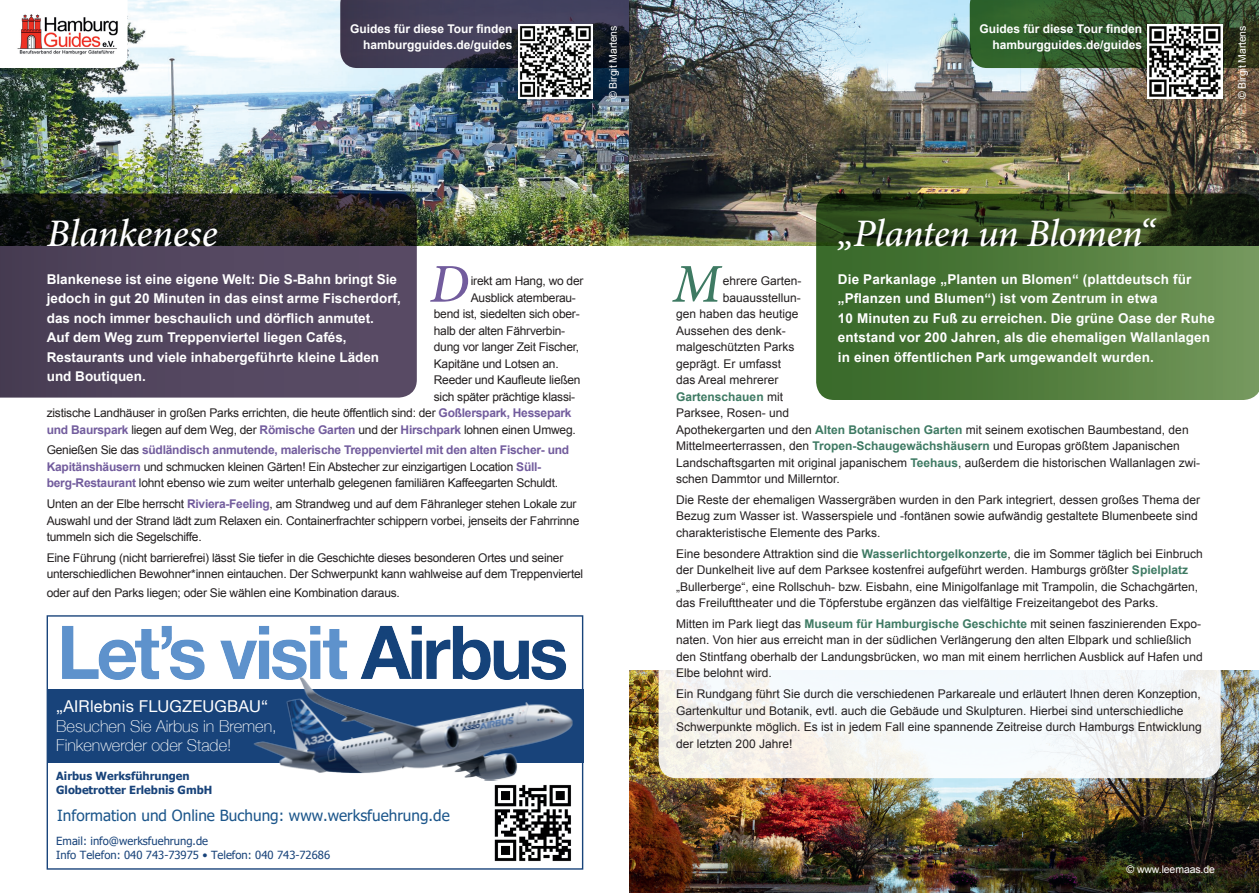
<style>
.page{position:relative;width:1259px;height:893px;background:#fff}
.page>*{position:absolute;margin:0;border:0;box-sizing:border-box;transform-origin:0 0}
.t1{font:italic 500 54.75px "Minion Pro";color:#725c9d}
.t2{font:italic 500 54.75px "Minion Pro";color:#3e7a63}
.t3{font:italic 500 39px "Minion Pro";letter-spacing:-.015em;color:#fff}
.t4{font:100 16.35px/19.6px "Helvetica Neue";color:#fff}
.t5{font:16.35px "Helvetica Neue";letter-spacing:.01em;color:#fff}
.t6{font:15.3px "Tahoma";color:#1c568b}
.t7{font:700 13.5px/19.5px "Arial";color:#fff}
.t8{font:12px/16.5px "Arial";color:#231f20}
.t9{font:12px/16.5px "Arial";letter-spacing:-.02em;color:#231f20}
.t10{font:700 12px/16.2px "Arial";color:#fff;text-align:right}
.t11{font:700 12px "Arial";color:#3e7a63}
.t12{font:11.25px/13.5px "Tahoma";color:#18437a}
.t13{font:700 11.25px/14.9px "Tahoma";color:#18437a}
.t14{font:10.5px "Arial";letter-spacing:-.01em;color:#fff}
.s1{font-weight:700;color:#725c9d}
.s2{font-weight:400;color:#231f20}
.s3{font-weight:700;color:#3e7a63}
</style>
<div class="page">
<img style="left:0;top:0;width:1259px;height:246px">
<svg style="left:0;top:193px;width:417px;height:205px;background:#443b4b"></svg>
<div style="left:47px;top:615px;width:536px;height:254px;border:1px solid #18437a"></div>
<div style="left:48px;top:689px;width:535px;height:74px;background:#18437a"></div>
<img style="left:62px;top:625px;width:505px;height:55px">
<img style="left:494px;top:785px;width:77px;height:76px">
<img style="left:253px;top:677px;width:320px;height:104px">
<svg style="left:0;top:0;width:128px;height:68px"></svg>
<img style="left:17px;top:12px;width:104px;height:43px">
<img style="left:629px;top:671px;width:630px;height:222px">
<div style="left:658px;top:213px;width:562px;height:565px;background:#fff;border-radius:18px"></div>
<svg style="left:816px;top:194px;width:443px;height:206px;background:#486d35"></svg>
<svg style="left:340px;top:0;width:289px;height:68px;background:#3b3850"></svg>
<img style="left:518px;top:24px;width:75px;height:75px">
<svg style="left:969px;top:0;width:290px;height:68px;background:#32532b"></svg>
<img style="left:1148px;top:24px;width:74px;height:75px">
<p class="t10" style="left:350px;top:21px;width:164px">Guides für diese Tour finden hamburgguides.de/guides</p>
<p class="t10" style="left:979px;top:21px;width:164px">Guides für diese Tour finden hamburgguides.de/guides</p>
<p class="t14" style="left:606px;top:99px;width:75px;rotate:-90deg">© Birgit Martens</p>
<p class="t14" style="left:1235px;top:99px;width:75px;rotate:-90deg">© Birgit Martens</p>
<h2 class="t3" style="left:47px;top:206px;width:172px">Blankenese</h2>
<p class="t7" style="left:47px;top:270px;width:356px">Blankenese ist eine eigene Welt: Die S-Bahn bringt Sie jedoch in gut 20 Minuten in das einst arme Fischerdorf, das noch immer beschaulich und dörflich anmutet.<br>Auf dem Weg zum Treppenviertel liegen Cafés, Restaurants und viele inhabergeführte kleine Läden und Boutiquen.</p>
<h1 class="t1" style="left:430px;top:247px;width:41px">D</h1>
<p class="t9" style="left:471px;top:273px;width:114px">irekt am Hang, wo der</p>
<p class="t9" style="left:471px;top:289px;width:107px">Ausblick atemberau-</p>
<p class="t9" style="left:434px;top:306px;width:147px">bend ist, siedelten sich ober-</p>
<p class="t9" style="left:434px;top:322px;width:133px">halb der alten Fährverbin-</p>
<p class="t9" style="left:434px;top:339px;width:147px">dung vor langer Zeit Fischer,</p>
<p class="t9" style="left:434px;top:355px;width:126px">Kapitäne und Lotsen an.</p>
<p class="t9" style="left:434px;top:372px;width:148px">Reeder und Kaufleute ließen</p>
<p class="t9" style="left:434px;top:388px;width:143px">sich später prächtige klassi-</p>
<p class="t9" style="left:47px;top:405px;width:526px">zistische Landhäuser in großen Parks errichten, die heute öffentlich sind: der <span class="s1">Goßlerspark, Hessepark</span></p>
<p class="t9" style="left:47px;top:421px;width:530px"><span class="s1">und Baurspark</span> liegen auf dem Weg, der <span class="s1">Römische Garten</span> und der <span class="s1">Hirschpark</span> lohnen einen Umweg.</p>
<p class="t9" style="left:47px;top:442px;width:524px">Genießen Sie das <span class="s1">südländisch anmutende, malerische Treppenviertel mit den alten Fischer- und<br>Kapitänshäusern</span> und schmucken kleinen Gärten! Ein Abstecher zur einzigartigen Location <span class="s1">Süll&shy;berg-Restaurant</span> lohnt ebenso wie zum weiter unterhalb gelegenen familiären Kaffeegarten Schuldt.</p>
<p class="t9" style="left:47px;top:496px;width:534px">Unten an der Elbe herrscht <span class="s1">Riviera-Feeling</span>, am Strandweg und auf dem Fähranleger stehen Lokale zur<br>Auswahl und der Strand lädt zum Relaxen ein. Containerfrachter schippern vorbei, jenseits der Fahrrinne tummeln sich die Segelschiffe.</p>
<p class="t9" style="left:47px;top:550px;width:538px">Eine Führung (nicht barrierefrei) lässt Sie tiefer in die Geschichte dieses besonderen Ortes und seiner unterschiedlichen Bewohner*innen eintauchen. Der Schwerpunkt kann wahlweise auf dem Treppenviertel</p>
<p class="t9" style="left:47px;top:585px;width:355px">oder auf den Parks liegen; oder Sie wählen eine Kombination daraus.</p>
<h3 class="t5" style="left:56px;top:694px;width:213px">„AIRlebnis FLUGZEUGBAU“</h3>
<h3 class="t4" style="left:56px;top:715px;width:222px">Besuchen Sie Airbus in Bremen,<br>Finkenwerder oder Stade!</h3>
<p class="t13" style="left:56px;top:767px;width:157px">Airbus Werksführungen<br>Globetrotter Erlebnis GmbH</p>
<p class="t6" style="left:57px;top:805px;width:394px">Information und Online Buchung: www.werksfuehrung.de</p>
<p class="t12" style="left:56px;top:835px;width:275px">Email: info@werksfuehrung.de<br>Info Telefon: 040 743-73975 • Telefon: 040 743-72686</p>
<h2 class="t3" style="left:838px;top:206px;width:318px">„Planten un Blomen“</h2>
<p class="t7" style="left:838px;top:270px;width:379px">Die Parkanlage „Planten un Blomen“ (plattdeutsch für „Pflanzen und Blumen“) ist vom Zentrum in etwa<br>10 Minuten zu Fuß zu erreichen. Die grüne Oase der Ruhe entstand vor 200 Jahren, als die ehemaligen Wallanlagen in einen öffentlichen Park umgewandelt wurden.</p>
<h1 class="t2" style="left:672px;top:247px;width:50px">M</h1>
<p class="t8" style="left:723px;top:273px;width:80px">ehrere Garten-</p>
<p class="t8" style="left:723px;top:289px;width:80px">bauausstellun-</p>
<p class="t8" style="left:676px;top:306px;width:124px">gen haben das heutige</p>
<p class="t8" style="left:676px;top:322px;width:111px">Aussehen des denk-</p>
<p class="t8" style="left:676px;top:339px;width:120px">malgeschützten Parks</p>
<p class="t8" style="left:676px;top:355px;width:106px">geprägt. Er umfasst</p>
<p class="t8" style="left:676px;top:372px;width:104px">das Areal mehrerer</p>
<p class="t11" style="left:676px;top:389px;width:108px">Gartenschauen <span class="s2">mit</span></p>
<p class="t8" style="left:676px;top:405px;width:114px">Parksee, Rosen- und</p>
<p class="t8" style="left:676px;top:421px;width:514px">Apothekergarten und den <span class="s3">Alten Botanischen Garten</span> mit seinem exotischen Baumbestand, den</p>
<p class="t8" style="left:676px;top:438px;width:505px">Mittelmeerterrassen, den <span class="s3">Tropen-Schaugewächshäusern</span> und Europas größtem Japanischen</p>
<p class="t8" style="left:676px;top:454px;width:525px">Landschaftsgarten mit original japanischem <span class="s3">Teehaus</span>, außerdem die historischen Wallanlagen zwi-</p>
<p class="t8" style="left:676px;top:471px;width:165px">schen Dammtor und Millerntor.</p>
<p class="t8" style="left:676px;top:492px;width:525px">Die Reste der ehemaligen Wassergräben wurden in den Park integriert, dessen großes Thema der<br>Bezug zum Wasser ist. Wasserspiele und -fontänen sowie aufwändig gestaltete Blumenbeete sind charakteristische Elemente des Parks.</p>
<p class="t8" style="left:676px;top:545px;width:528px">Eine besondere Attraktion sind die <span class="s3">Wasserlichtorgelkonzerte</span>, die im Sommer täglich bei Einbruch der Dunkelheit live auf dem Parksee kostenfrei aufgeführt werden. Hamburgs größter <span class="s3">Spielplatz </span>„Bullerberge“, eine Rollschuh- bzw. Eisbahn, eine Minigolfanlage mit Trampolin, die Schachgärten, das Freilufttheater und die Töpferstube ergänzen das vielfältige Freizeitangebot des Parks.</p>
<p class="t8" style="left:676px;top:616px;width:528px">Mitten im Park liegt das <span class="s3">Museum für Hamburgische Geschichte</span> mit seinen faszinierenden Expo&shy;naten. Von hier aus erreicht man in der südlichen Verlängerung den alten Elbpark und schließlich den Stintfang oberhalb der Landungsbrücken, wo man mit einem herrlichen Ausblick auf Hafen und Elbe belohnt wird.</p>
<p class="t8" style="left:676px;top:686px;width:527px">Ein Rundgang führt Sie durch die verschiedenen Parkareale und erläutert Ihnen deren Konzeption, Gartenkultur und Botanik, evtl. auch die Gebäude und Skulpturen. Hierbei sind unterschiedliche Schwerpunkte möglich. Es ist in jedem Fall eine spannende Zeitreise durch Hamburgs Entwicklung der letzten 200 Jahre!</p>
<p class="t14" style="left:1126px;top:863px;width:90px">© www.leemaas.de</p>
</div>
